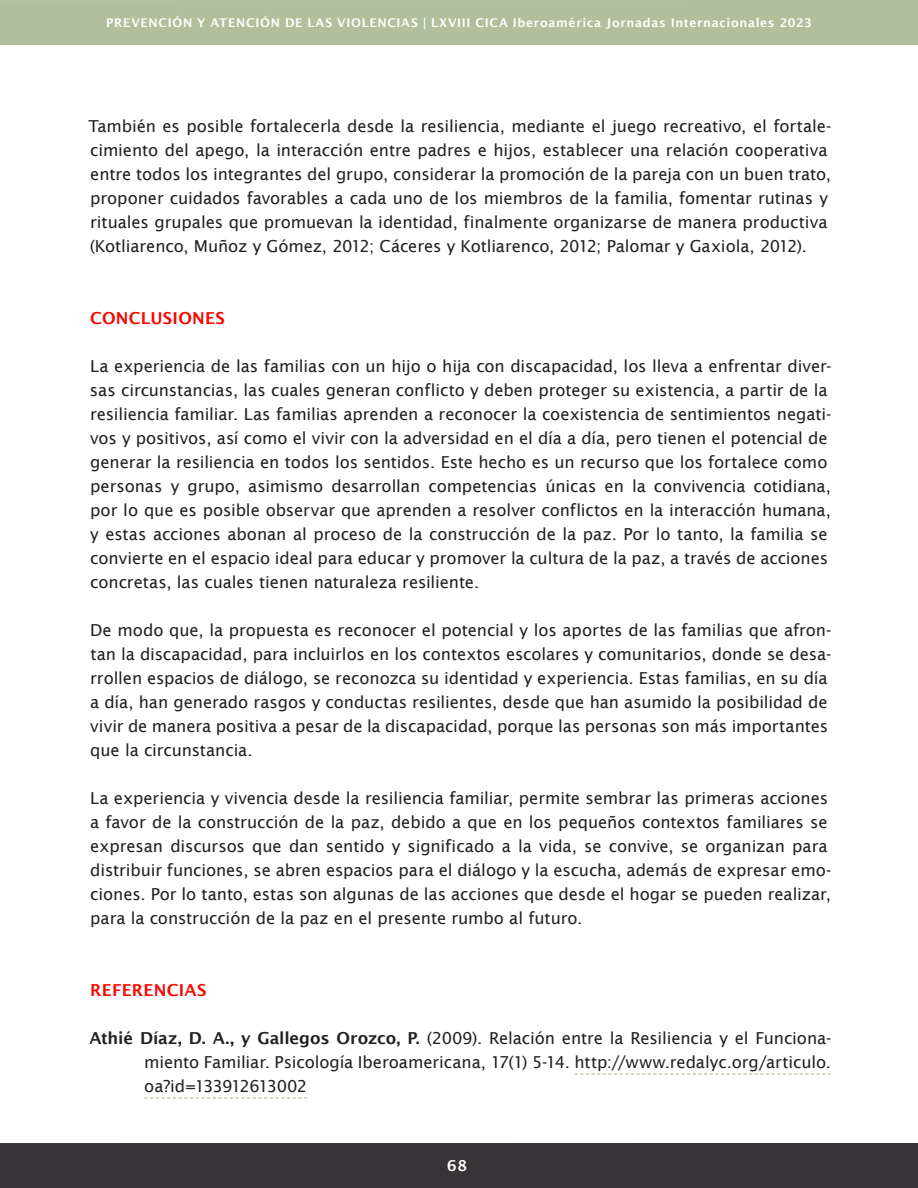
<style>
.page{position:relative;width:918px;height:1188px;background:#fff}
.page>*{position:absolute;margin:0;border:0;box-sizing:border-box;transform-origin:0 0}
.cuerpo{font:16.5px/24px "Lucida Sans";letter-spacing:-.005em;color:#231f20}
.referencias{font:16.5px/24px "Lucida Sans";letter-spacing:-.005em;color:#231f20;text-align:justify}
.apartado{font:600 16.5px "Lucida Sans";letter-spacing:.015em;color:#f50a00}
.t1{font:600 15px "Lucida Sans";color:#fff}
.t2{font:600 12px "Lucida Sans";letter-spacing:.055em;color:#fff}
.s1{font-weight:600}
</style>
<div class="page">
<div style="left:0;top:1143px;width:918px;height:45px;background:#383336"></div>
<div style="left:0;top:0;width:918px;height:45px;background:#b3bf9c"></div>
<svg style="left:574px;top:1073px;width:257px;height:2px"></svg>
<svg style="left:144px;top:1097px;width:163px;height:2px"></svg>
<p class="t2" style="left:106px;top:16px;width:707px">PREVENCIÓN Y ATENCIÓN DE LAS VIOLENCIAS | LXVIII CICA Iberoamérica Jornadas Internacionales 2023</p>
<p class="cuerpo" style="left:89px;top:114px;width:745px">También es posible fortalecerla desde la resiliencia, mediante el juego recreativo, el fortale&shy;cimiento del apego, la interacción entre padres e hijos, establecer una relación cooperativa entre todos los integrantes del grupo, considerar la promoción de la pareja con un buen trato, proponer cuidados favorables a cada uno de los miembros de la familia, fomentar rutinas y rituales grupales que promuevan la identidad, finalmente organizarse de manera productiva (Kotliarenco, Muñoz y Gómez, 2012; Cáceres y Kotliarenco, 2012; Palomar y Gaxiola, 2012).</p>
<p class="apartado" style="left:90px;top:309px;width:136px">CONCLUSIONES</p>
<p class="cuerpo" style="left:90px;top:354px;width:743px">La experiencia de las familias con un hijo o hija con discapacidad, los lleva a enfrentar diver&shy;sas circunstancias, las cuales generan conflicto y deben proteger su existencia, a partir de la resiliencia familiar. Las familias aprenden a reconocer la coexistencia de sentimientos negati&shy;vos y positivos, así como el vivir con la adversidad en el día a día, pero tienen el potencial de generar la resiliencia en todos los sentidos. Este hecho es un recurso que los fortalece como personas y grupo, asimismo desarrollan competencias únicas en la convivencia cotidiana, por lo que es posible observar que aprenden a resolver conflictos en la interacción humana, y estas acciones abonan al proceso de la construcción de la paz. Por lo tanto, la familia se convierte en el espacio ideal para educar y promover la cultura de la paz, a través de acciones concretas, las cuales tienen naturaleza resiliente.</p>
<p class="cuerpo" style="left:90px;top:618px;width:743px">De modo que, la propuesta es reconocer el potencial y los aportes de las familias que afron&shy;tan la discapacidad, para incluirlos en los contextos escolares y comunitarios, donde se desa&shy;rrollen espacios de diálogo, se reconozca su identidad y experiencia. Estas familias, en su día a día, han generado rasgos y conductas resilientes, desde que han asumido la posibilidad de vivir de manera positiva a pesar de la discapacidad, porque las personas son más importantes que la circunstancia.</p>
<p class="cuerpo" style="left:90px;top:786px;width:743px">La experiencia y vivencia desde la resiliencia familiar, permite sembrar las primeras acciones a favor de la construcción de la paz, debido a que en los pequeños contextos familiares se expresan discursos que dan sentido y significado a la vida, se convive, se organizan para distribuir funciones, se abren espacios para el diálogo y la escucha, además de expresar emo&shy;ciones. Por lo tanto, estas son algunas de las acciones que desde el hogar se pueden realizar, para la construcción de la paz en el presente rumbo al futuro.</p>
<p class="apartado" style="left:90px;top:981px;width:118px">REFERENCIAS</p>
<p class="referencias" style="left:144px;top:1026px;width:689px;text-indent:-55px"><span class="s1">Athié Díaz, D. A., y Gallegos Orozco, P.</span> (2009). Relación entre la Resiliencia y el Funciona&shy;miento Familiar. Psicología Iberoamericana, 17(1) 5-14. http://www.redalyc.org/articulo. oa?id=133912613002</p>
<p class="t1" style="left:447px;top:1157px;width:21px">68</p>
</div>
